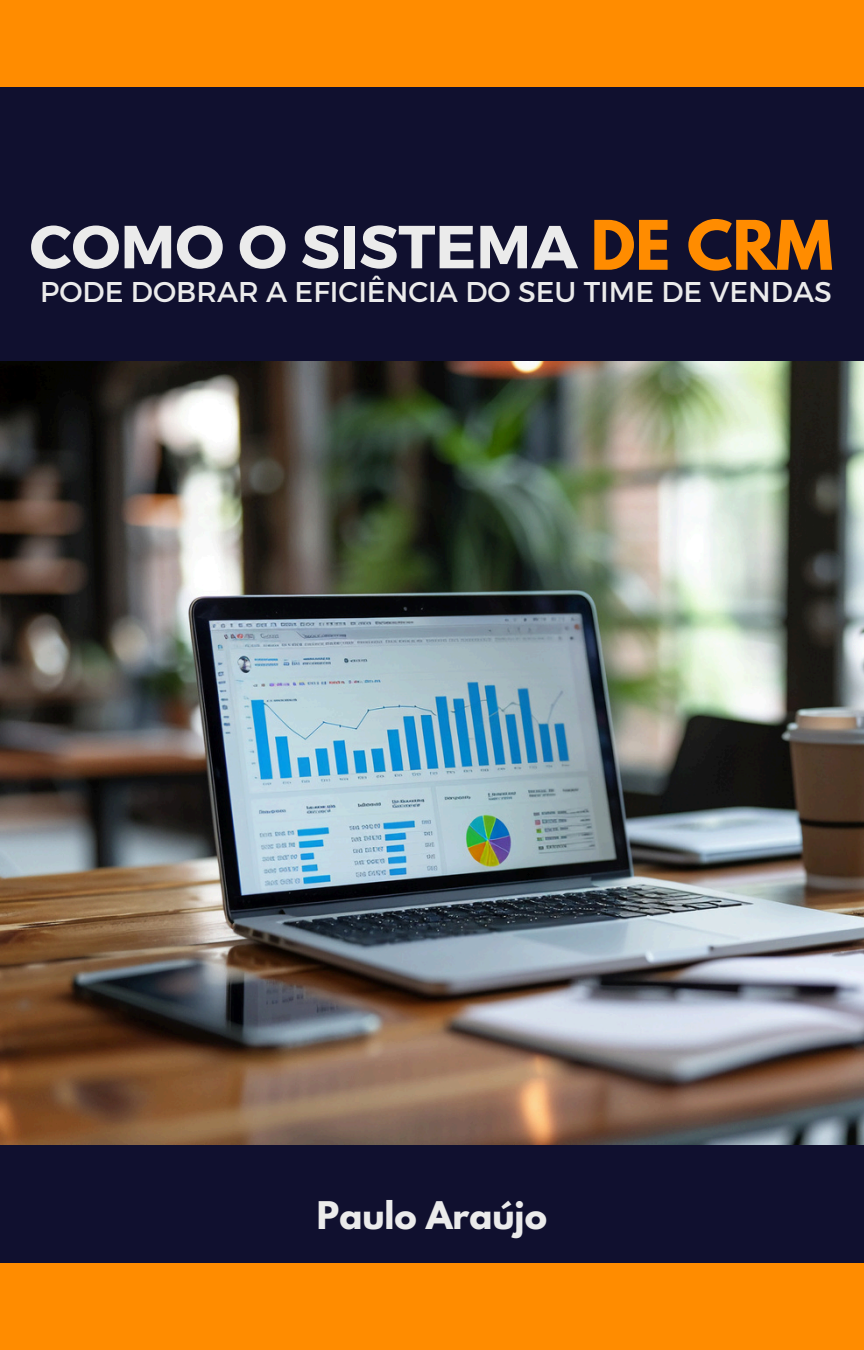
<style>
.page{position:relative;width:864px;height:1350px;background:#10102f}
.page>*{position:absolute;margin:0;border:0;box-sizing:border-box;transform-origin:0 0}
.t1{font:700 60.52px "Montserrat";color:#ebebeb}
.t2{font:700 33.75px "League Spartan";color:#ebebeb}
.t3{font:28.57px "Montserrat";color:#ebebeb}
.s1{font-family:"League Spartan";color:#ff8c00}
</style>
<div class="page">
<div style="left:0;top:1264px;width:864px;height:86px;background:#ff8c00"></div>
<img style="left:0;top:361px;width:864px;height:783px">
<div style="left:0;top:0;width:864px;height:86px;background:#ff8c00"></div>
<p class="t1" style="left:30px;top:207px;width:805px">COMO O SISTEMA <span class="s1">DE CRM</span></p>
<h1 class="t3" style="left:40px;top:273px;width:793px">PODE DOBRAR A EFICIÊNCIA DO SEU TIME DE VENDAS</h1>
<p class="t2" style="left:317px;top:1199px;width:232px">Paulo Araújo</p>
</div>
